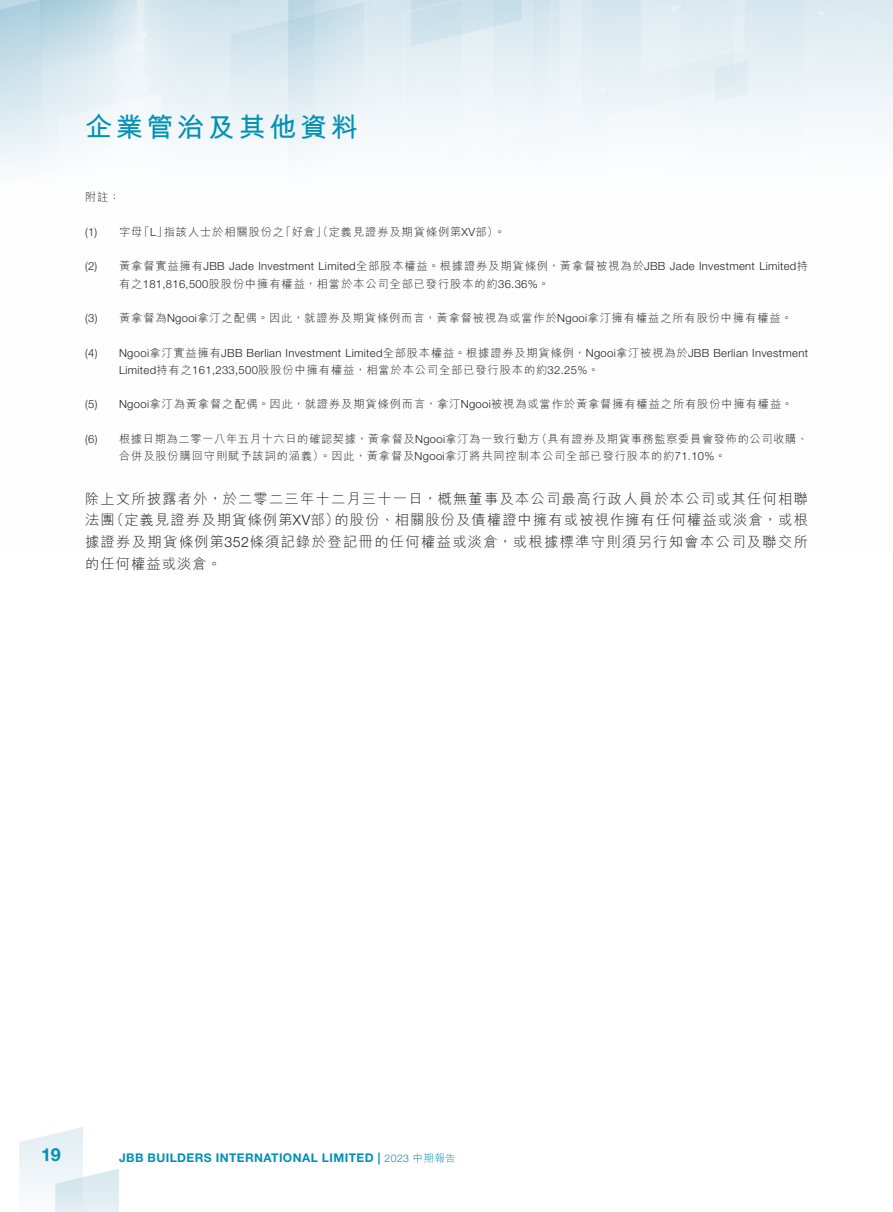
<style>
.page{position:relative;width:893px;height:1212px;background:#fff}
.page>*{position:absolute;margin:0;border:0;box-sizing:border-box;transform-origin:0 0}
.t1{font:700 27px "M Hei HK";letter-spacing:.14em;color:#0091b3}
.t2{font:700 18px "Helvetica Neue LT Std";color:#0091b3}
.t3{font:300 14.25px/21.8px "M Hei HK";letter-spacing:.085em;color:#231f20;text-align:right}
.t4{font:700 12px "Helvetica Neue LT Std";letter-spacing:.035em;color:#0091b3}
.t5{font:300 11.25px "M Hei HK";letter-spacing:.08em;color:#231f20}
.t6{font:300 11.25px "Helvetica Neue LT Std";letter-spacing:.03em;color:#231f20}
.t7{font:300 11.25px "M Hei HK";letter-spacing:.055em;color:#231f20}
.t8{font:300 10.5px "Helvetica Neue LT Std";color:#0091b3}
.s1{font-family:"Helvetica Neue LT Std"}
.s2{font-family:"M Hei HK"}
</style>
<div class="page">
<svg style="left:19px;top:1127px;width:100px;height:85px"></svg>
<h1 class="t1" style="left:85px;top:107px;width:274px">企業管治及其他資料</h1>
<p class="t5" style="left:85px;top:192px;width:36px">附註：</p>
<p class="t6" style="left:85px;top:225px;width:14px">1( )</p>
<p class="t6" style="left:85px;top:260px;width:14px">2( )</p>
<p class="t6" style="left:85px;top:311px;width:14px">3( )</p>
<p class="t6" style="left:85px;top:346px;width:14px">4( )</p>
<p class="t6" style="left:85px;top:398px;width:14px">5( )</p>
<p class="t6" style="left:85px;top:432px;width:14px">6( )</p>
<p class="t5" style="left:280px;top:226px;width:219px">「好倉」（定義見證券及期貨條例第<span class="s1">XV</span>部(</p>
<p class="t5" style="left:119px;top:226px;width:25px">字母</p>
<p class="t5" style="left:164px;top:226px;width:122px">指該人士於相關股份之</p>
<p class="t5" style="left:139px;top:226px;width:31px">「」<span class="s1">L</span></p>
<p class="t5" style="left:494px;top:226px;width:13px">。</p>
<p class="t6" style="left:119px;top:260px;width:690px"><span class="s2">黃拿督實益擁有</span>JBB Jade Investment Limited<span class="s2">全部股本權益。根據證券及期貨條例，黃拿督被視為於</span>JBB Jade Investment Limited<span class="s2">持</span></p>
<p class="t5" style="left:119px;top:278px;width:432px">有之<span class="s1">181,816,500</span>股股份中擁有權益，相當於本公司全部已發行股本的約<span class="s1">36.36%</span>。</p>
<p class="t5" style="left:119px;top:312px;width:675px">黃拿督為<span class="s1">Ngooi</span>拿汀之配偶。因此，就證券及期貨條例而言，黃拿督被視為或當作於<span class="s1">Ngooi</span>拿汀擁有權益之所有股份中擁有權益。</p>
<p class="t6" style="left:119px;top:346px;width:690px">Ngooi<span class="s2">拿汀實益擁有</span>JBB Berlian Investment Limited<span class="s2">全部股本權益。根據證券及期貨條例，</span>Ngooi<span class="s2">拿汀被視為於</span>JBB Berlian Investment</p>
<p class="t5" style="left:119px;top:364px;width:481px"><span class="s1">Limited</span>持有之<span class="s1">161,233,500</span>股股份中擁有權益，相當於本公司全部已發行股本的約<span class="s1">32.25%</span>。</p>
<p class="t5" style="left:119px;top:399px;width:675px"><span class="s1">Ngooi</span>拿汀為黃拿督之配偶。因此，就證券及期貨條例而言，拿汀<span class="s1">Ngooi</span>被視為或當作於黃拿督擁有權益之所有股份中擁有權益。</p>
<p class="t7" style="left:536px;top:433px;width:273px">（具有證券及期貨事務監察委員會發佈的公司收購、</p>
<p class="t7" style="left:119px;top:433px;width:422px">根據日期為二零一八年五月十六日的確認契據，黃拿督及<span class="s1">Ngooi</span>拿汀為一致行動方</p>
<p class="t5" style="left:119px;top:450px;width:608px">合併及股份購回守則賦予該詞的涵義）。因此，黃拿督及<span class="s1">Ngooi</span>拿汀將共同控制本公司全部已發行股本的約<span class="s1">71.10%</span>。</p>
<p class="t3" style="left:85px;top:487px;width:724px">除上文所披露者外，於二零二三年十二月三十一日，概無董事及本公司最高行政人員於本公司或其任何相聯的股份、相關股份及債權證中擁有或被視作擁有任何權益或淡倉，或根</p>
<p class="t3" style="left:110px;top:509px;width:231px">（定義見證券及期貨條例第<span class="s1">XV</span>部）</p>
<p class="t3" style="left:85px;top:509px;width:724px;text-align:left">法團<br>據證券及期貨條例第<span class="s1">352</span>條須記錄於登記冊的任何權益或淡倉，或根據標準守則須另行知會本公司及聯交所的任何權益或淡倉。</p>
<h2 class="t2" style="left:41px;top:1144px;width:21px">19</h2>
<p class="t4" style="left:119px;top:1150px;width:263px">JBB BUILDERS INTERNATIONAL LIMITED |</p>
<p class="t8" style="left:385px;top:1151px;width:73px">2023 <span class="s2">中期報告</span></p>
</div>
